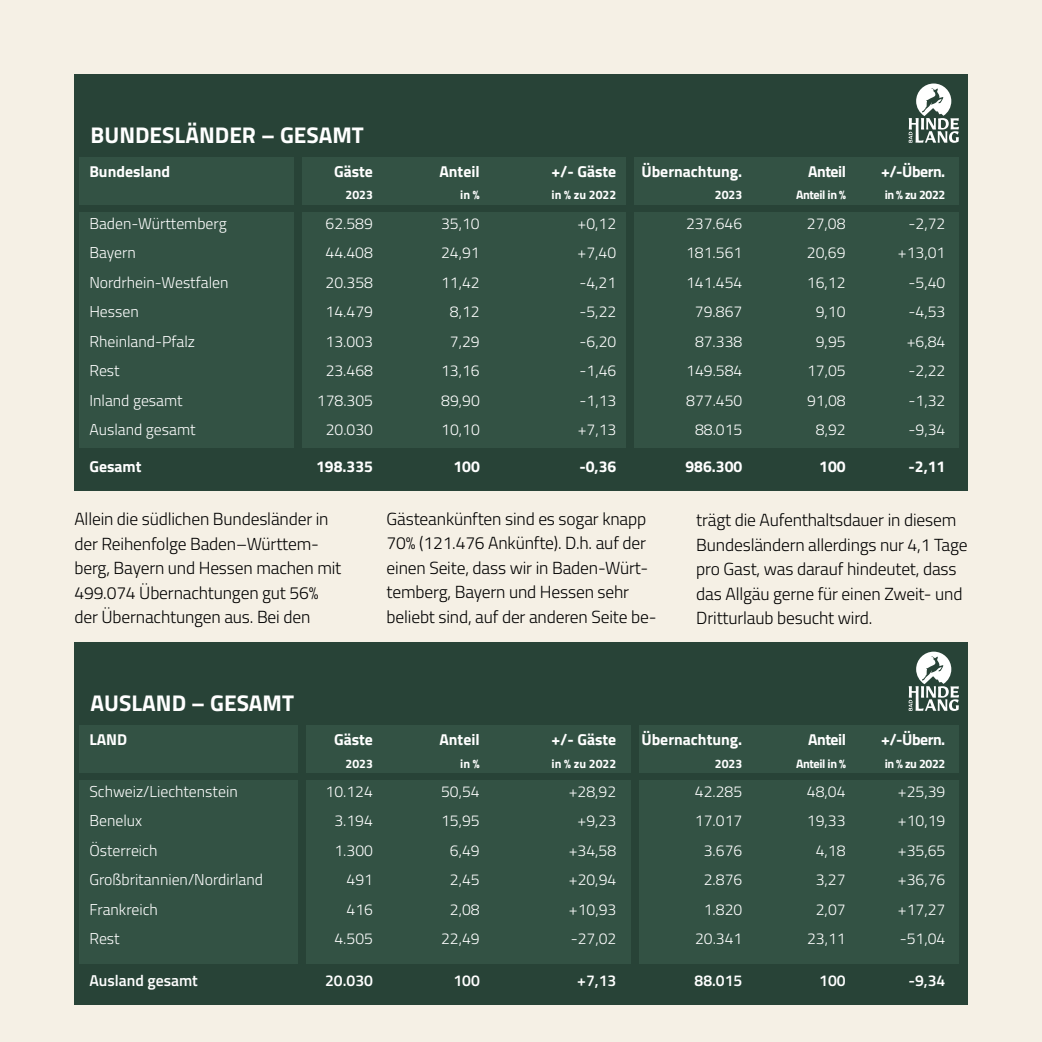
<style>
.page{position:relative;width:1042px;height:1042px;background:#f5f0e5}
.page>*{position:absolute;margin:0;border:0;box-sizing:border-box;transform-origin:0 0}
.t1{font:700 22.75px "Cairo";color:#fff}
.t2{font:300 17.5px/24.5px "Cairo";letter-spacing:-.01em;color:#000}
.t3{font:300 15.75px "Cairo";color:#fff}
.t4{font:700 15.75px "Cairo";color:#fff}
.t5{font:600 15.75px "Cairo";color:#fff}
.t6{font:700 12.25px "Cairo";color:#fff}
.t7{font:700 12.25px "Cairo";letter-spacing:-.03em;color:#fff}
</style>
<div class="page">
<div style="left:74px;top:74px;width:893px;height:417px;background:#284337"></div>
<svg style="left:908px;top:83px;width:51px;height:60px"></svg>
<div style="left:80px;top:213px;width:879px;height:235px;background:#335244"></div>
<div style="left:80px;top:157px;width:879px;height:48px;background:#335244"></div>
<div style="left:74px;top:642px;width:893px;height:363px;background:#284337"></div>
<svg style="left:908px;top:651px;width:51px;height:60px"></svg>
<div style="left:80px;top:781px;width:879px;height:183px;background:#335244"></div>
<div style="left:80px;top:725px;width:879px;height:48px;background:#335244"></div>
<div style="left:294px;top:154px;width:8px;height:311px;background:#284337"></div>
<div style="left:626px;top:156px;width:8px;height:310px;background:#284337"></div>
<div style="left:298px;top:717px;width:8px;height:282px;background:#284337"></div>
<div style="left:631px;top:718px;width:8px;height:283px;background:#284337"></div>
<h1 class="t1" style="left:91px;top:116px;width:275px">BUNDESLÄNDER – GESAMT</h1>
<p class="t4" style="left:89px;top:158px;width:82px">Bundesland</p>
<p class="t4" style="left:334px;top:158px;width:40px">Gäste</p>
<p class="t4" style="left:439px;top:158px;width:42px">Anteil</p>
<p class="t4" style="left:551px;top:158px;width:66px">+/- Gäste</p>
<p class="t4" style="left:641px;top:158px;width:102px">Übernachtung.</p>
<p class="t4" style="left:808px;top:158px;width:39px">Anteil</p>
<p class="t4" style="left:881px;top:158px;width:66px">+/-Übern.</p>
<p class="t6" style="left:345px;top:185px;width:29px">2023</p>
<p class="t6" style="left:460px;top:185px;width:21px">in %</p>
<p class="t6" style="left:551px;top:185px;width:66px">in % zu 2022</p>
<p class="t6" style="left:715px;top:185px;width:29px">2023</p>
<p class="t7" style="left:796px;top:185px;width:51px">Anteil in %</p>
<p class="t6" style="left:885px;top:185px;width:62px">in % zu 2022</p>
<p class="t3" style="left:89px;top:212px;width:139px">Baden-Württemberg</p>
<p class="t3" style="left:326px;top:212px;width:49px">62.589</p>
<p class="t3" style="left:441px;top:212px;width:40px">35,10</p>
<p class="t3" style="left:577px;top:212px;width:40px">+0,12</p>
<p class="t3" style="left:686px;top:212px;width:58px">237.646</p>
<p class="t3" style="left:807px;top:212px;width:40px">27,08</p>
<p class="t3" style="left:908px;top:212px;width:38px">-2,72</p>
<p class="t3" style="left:89px;top:241px;width:48px">Bayern</p>
<p class="t3" style="left:326px;top:241px;width:49px">44.408</p>
<p class="t3" style="left:441px;top:241px;width:40px">24,91</p>
<p class="t3" style="left:577px;top:241px;width:40px">+7,40</p>
<p class="t3" style="left:686px;top:241px;width:58px">181.561</p>
<p class="t3" style="left:807px;top:241px;width:40px">20,69</p>
<p class="t3" style="left:898px;top:241px;width:49px">+13,01</p>
<p class="t3" style="left:89px;top:271px;width:141px">Nordrhein-Westfalen</p>
<p class="t3" style="left:326px;top:271px;width:49px">20.358</p>
<p class="t3" style="left:441px;top:271px;width:40px">11,42</p>
<p class="t3" style="left:579px;top:271px;width:38px">-4,21</p>
<p class="t3" style="left:686px;top:271px;width:58px">141.454</p>
<p class="t3" style="left:807px;top:271px;width:40px">16,12</p>
<p class="t3" style="left:908px;top:271px;width:38px">-5,40</p>
<p class="t3" style="left:89px;top:300px;width:51px">Hessen</p>
<p class="t3" style="left:326px;top:300px;width:49px">14.479</p>
<p class="t3" style="left:450px;top:300px;width:31px">8,12</p>
<p class="t3" style="left:579px;top:300px;width:38px">-5,22</p>
<p class="t3" style="left:695px;top:300px;width:49px">79.867</p>
<p class="t3" style="left:816px;top:300px;width:31px">9,10</p>
<p class="t3" style="left:908px;top:300px;width:38px">-4,53</p>
<p class="t3" style="left:89px;top:330px;width:107px">Rheinland-Pfalz</p>
<p class="t3" style="left:326px;top:330px;width:49px">13.003</p>
<p class="t3" style="left:450px;top:330px;width:31px">7,29</p>
<p class="t3" style="left:579px;top:330px;width:38px">-6,20</p>
<p class="t3" style="left:695px;top:330px;width:49px">87.338</p>
<p class="t3" style="left:816px;top:330px;width:31px">9,95</p>
<p class="t3" style="left:907px;top:330px;width:40px">+6,84</p>
<p class="t3" style="left:89px;top:359px;width:32px">Rest</p>
<p class="t3" style="left:326px;top:359px;width:49px">23.468</p>
<p class="t3" style="left:441px;top:359px;width:40px">13,16</p>
<p class="t3" style="left:579px;top:359px;width:38px">-1,46</p>
<p class="t3" style="left:686px;top:359px;width:58px">149.584</p>
<p class="t3" style="left:807px;top:359px;width:40px">17,05</p>
<p class="t3" style="left:908px;top:359px;width:38px">-2,22</p>
<p class="t3" style="left:89px;top:389px;width:95px">Inland gesamt</p>
<p class="t3" style="left:317px;top:389px;width:58px">178.305</p>
<p class="t3" style="left:441px;top:389px;width:40px">89,90</p>
<p class="t3" style="left:579px;top:389px;width:38px">-1,13</p>
<p class="t3" style="left:686px;top:389px;width:58px">877.450</p>
<p class="t3" style="left:807px;top:389px;width:40px">91,08</p>
<p class="t3" style="left:908px;top:389px;width:38px">-1,32</p>
<p class="t3" style="left:89px;top:418px;width:108px">Ausland gesamt</p>
<p class="t3" style="left:326px;top:418px;width:49px">20.030</p>
<p class="t3" style="left:441px;top:418px;width:40px">10,10</p>
<p class="t3" style="left:578px;top:418px;width:40px">+7,13</p>
<p class="t3" style="left:695px;top:418px;width:49px">88.015</p>
<p class="t3" style="left:816px;top:418px;width:31px">8,92</p>
<p class="t3" style="left:908px;top:418px;width:38px">-9,34</p>
<p class="t4" style="left:89px;top:453px;width:54px">Gesamt</p>
<p class="t4" style="left:316px;top:453px;width:58px">198.335</p>
<p class="t4" style="left:453px;top:453px;width:28px">100</p>
<p class="t4" style="left:579px;top:453px;width:39px">-0,36</p>
<p class="t4" style="left:685px;top:453px;width:58px">986.300</p>
<p class="t4" style="left:819px;top:453px;width:28px">100</p>
<p class="t4" style="left:908px;top:453px;width:39px">-2,11</p>
<p class="t2" style="left:74px;top:507px;width:268px">Allein die südlichen Bundesländer in der Reihenfolge Baden–Württem&shy;berg, Bayern und Hessen machen mit 499.074 Übernachtungen gut 56% der Übernachtungen aus. Bei den</p>
<p class="t2" style="left:387px;top:506px;width:271px">Gästeankünften sind es sogar knapp 70% (121.476 Ankünfte). D.h. auf der einen Seite, dass wir in Baden-Würt&shy;temberg, Bayern und Hessen sehr beliebt sind, auf der anderen Seite be-</p>
<p class="t2" style="left:696px;top:508px;width:273px">trägt die Aufenthaltsdauer in diesem Bundesländern allerdings nur 4,1 Tage pro Gast, was darauf hindeutet, dass das Allgäu gerne für einen Zweit- und Dritturlaub besucht wird.</p>
<h1 class="t1" style="left:91px;top:684px;width:205px">AUSLAND – GESAMT</h1>
<p class="t4" style="left:89px;top:726px;width:39px">LAND</p>
<p class="t4" style="left:334px;top:726px;width:40px">Gäste</p>
<p class="t4" style="left:439px;top:726px;width:42px">Anteil</p>
<p class="t4" style="left:551px;top:726px;width:66px">+/- Gäste</p>
<p class="t4" style="left:641px;top:726px;width:102px">Übernachtung.</p>
<p class="t4" style="left:808px;top:726px;width:39px">Anteil</p>
<p class="t4" style="left:881px;top:726px;width:66px">+/-Übern.</p>
<p class="t6" style="left:345px;top:753px;width:29px">2023</p>
<p class="t6" style="left:460px;top:753px;width:21px">in %</p>
<p class="t6" style="left:551px;top:753px;width:66px">in % zu 2022</p>
<p class="t6" style="left:715px;top:753px;width:29px">2023</p>
<p class="t7" style="left:796px;top:753px;width:51px">Anteil in %</p>
<p class="t6" style="left:885px;top:753px;width:62px">in % zu 2022</p>
<p class="t3" style="left:89px;top:780px;width:150px">Schweiz/Liechtenstein</p>
<p class="t3" style="left:326px;top:780px;width:49px">10.124</p>
<p class="t3" style="left:441px;top:780px;width:40px">50,54</p>
<p class="t3" style="left:569px;top:780px;width:49px">+28,92</p>
<p class="t3" style="left:695px;top:780px;width:49px">42.285</p>
<p class="t3" style="left:807px;top:780px;width:40px">48,04</p>
<p class="t3" style="left:898px;top:780px;width:49px">+25,39</p>
<p class="t3" style="left:89px;top:809px;width:54px">Benelux</p>
<p class="t3" style="left:334px;top:809px;width:40px">3.194</p>
<p class="t3" style="left:441px;top:809px;width:40px">15,95</p>
<p class="t3" style="left:577px;top:809px;width:40px">+9,23</p>
<p class="t3" style="left:695px;top:809px;width:49px">17.017</p>
<p class="t3" style="left:807px;top:809px;width:40px">19,33</p>
<p class="t3" style="left:898px;top:809px;width:49px">+10,19</p>
<p class="t3" style="left:89px;top:839px;width:70px">Österreich</p>
<p class="t3" style="left:334px;top:839px;width:40px">1.300</p>
<p class="t3" style="left:450px;top:839px;width:31px">6,49</p>
<p class="t3" style="left:569px;top:839px;width:49px">+34,58</p>
<p class="t3" style="left:704px;top:839px;width:40px">3.676</p>
<p class="t3" style="left:816px;top:839px;width:31px">4,18</p>
<p class="t3" style="left:898px;top:839px;width:49px">+35,65</p>
<p class="t3" style="left:89px;top:868px;width:175px">Großbritannien/Nordirland</p>
<p class="t3" style="left:346px;top:868px;width:28px">491</p>
<p class="t3" style="left:450px;top:868px;width:31px">2,45</p>
<p class="t3" style="left:569px;top:868px;width:49px">+20,94</p>
<p class="t3" style="left:704px;top:868px;width:40px">2.876</p>
<p class="t3" style="left:816px;top:868px;width:31px">3,27</p>
<p class="t3" style="left:898px;top:868px;width:49px">+36,76</p>
<p class="t3" style="left:89px;top:898px;width:70px">Frankreich</p>
<p class="t3" style="left:346px;top:898px;width:28px">416</p>
<p class="t3" style="left:450px;top:898px;width:31px">2,08</p>
<p class="t3" style="left:569px;top:898px;width:49px">+10,93</p>
<p class="t3" style="left:704px;top:898px;width:40px">1.820</p>
<p class="t3" style="left:816px;top:898px;width:31px">2,07</p>
<p class="t3" style="left:898px;top:898px;width:49px">+17,27</p>
<p class="t3" style="left:89px;top:927px;width:32px">Rest</p>
<p class="t3" style="left:334px;top:927px;width:40px">4.505</p>
<p class="t3" style="left:441px;top:927px;width:40px">22,49</p>
<p class="t3" style="left:571px;top:927px;width:47px">-27,02</p>
<p class="t3" style="left:695px;top:927px;width:49px">20.341</p>
<p class="t3" style="left:807px;top:927px;width:40px">23,11</p>
<p class="t3" style="left:900px;top:927px;width:47px">-51,04</p>
<p class="t5" style="left:89px;top:968px;width:110px">Ausland gesamt</p>
<p class="t5" style="left:325px;top:968px;width:49px">20.030</p>
<p class="t5" style="left:453px;top:968px;width:28px">100</p>
<p class="t5" style="left:577px;top:968px;width:41px">+7,13</p>
<p class="t5" style="left:694px;top:968px;width:49px">88.015</p>
<p class="t5" style="left:819px;top:968px;width:28px">100</p>
<p class="t5" style="left:908px;top:968px;width:38px">-9,34</p>
</div>
